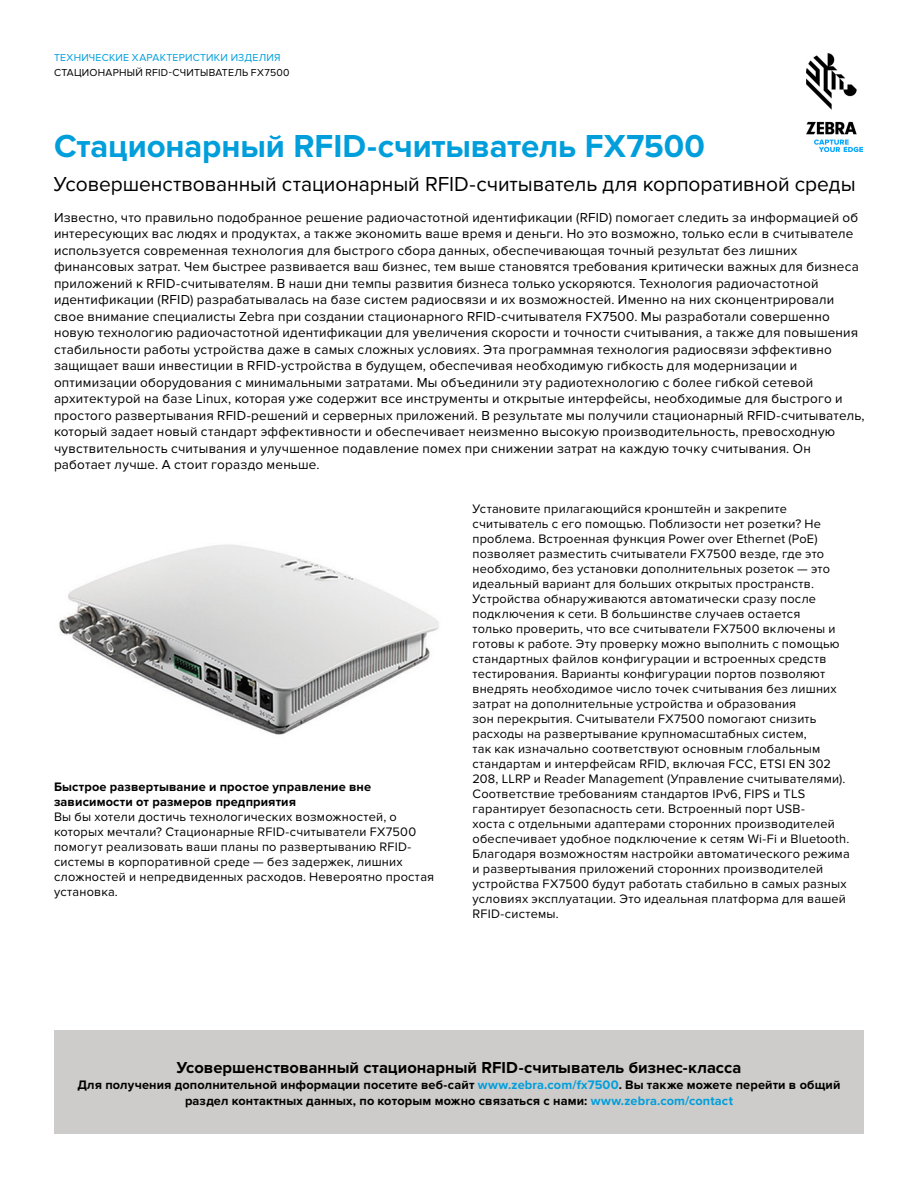
<style>
.page{position:relative;width:918px;height:1188px;background:#fff}
.page>*{position:absolute;margin:0;border:0;box-sizing:border-box;transform-origin:0 0}
.t1{font:700 33px "Proxima Nova";letter-spacing:-.005em;color:#009edb}
.t2{font:21px "Proxima Nova";letter-spacing:-.005em;color:#000}
.t3{font:700 16.5px "Proxima Nova";color:#000}
.t4{font:13.5px/16.5px "Proxima Nova";letter-spacing:.015em;color:#000}
.t5{font:12.75px/15px "Proxima Nova";letter-spacing:.015em;color:#000}
.t6{font:700 12.75px/15px "Proxima Nova";letter-spacing:.01em;color:#000}
.t7{font:10.5px "Proxima Nova";letter-spacing:.02em;color:#000}
.t8{font:10.5px "Proxima Nova";letter-spacing:.02em;color:#009edb}
.s1{color:#009edb}
</style>
<div class="page">
<img style="left:806px;top:54px;width:56px;height:97px">
<div style="left:54px;top:1031px;width:810px;height:103px;background:#cdccca"></div>
<img style="left:59px;top:544px;width:380px;height:191px">
<p class="t8" style="left:54px;top:52px;width:228px">ТЕХНИЧЕСКИЕ ХАРАКТЕРИСТИКИ ИЗДЕЛИЯ</p>
<p class="t7" style="left:54px;top:66px;width:237px">СТАЦИОНАРНЫЙ RFID-СЧИТЫВАТЕЛЬ FX7500</p>
<h1 class="t1" style="left:54px;top:127px;width:652px">Стационарный RFID-считыватель FX7500</h1>
<h2 class="t2" style="left:54px;top:172px;width:803px">Усовершенствованный стационарный RFID-считыватель для корпоративной среды</h2>
<p class="t4" style="left:54px;top:209px;width:812px">Известно, что правильно подобранное решение радиочастотной идентификации (RFID) помогает следить за информацией об интересующих вас людях и продуктах, а также экономить ваше время и деньги. Но это возможно, только если в считывателе используется современная технология для быстрого сбора данных, обеспечивающая точный результат без лишних финансовых затрат. Чем быстрее развивается ваш бизнес, тем выше становятся требования критически важных для бизнеса приложений к RFID-считывателям. В наши дни темпы развития бизнеса только ускоряются. Технология радиочастотной идентификации (RFID) разрабатывалась на базе систем радиосвязи и их возможностей. Именно на них сконцентрировали свое внимание специалисты Zebra при создании стационарного RFID-считывателя FX7500. Мы разработали совершенно новую технологию радиочастотной идентификации для увеличения скорости и точности считывания, а также для повышения стабильности работы устройства даже в самых сложных условиях. Эта программная технология радиосвязи эффективно защищает ваши инвестиции в RFID-устройства в будущем, обеспечивая необходимую гибкость для модернизации и оптимизации оборудования с минимальными затратами. Мы объединили эту радиотехнологию с более гибкой сетевой архитектурой на базе Linux, которая уже содержит все инструменты и открытые интерфейсы, необходимые для быстрого и простого развертывания RFID-решений и серверных приложений. В результате мы получили стационарный RFID-считыватель, который задает новый стандарт эффективности и обеспечивает неизменно высокую производительность, превосходную чувствительность считывания и улучшенное подавление помех при снижении затрат на каждую точку считывания. Он работает лучше. А стоит гораздо меньше.</p>
<p class="t6" style="left:54px;top:780px;width:319px">Быстрое развертывание и простое управление вне зависимости от размеров предприятия</p>
<p class="t5" style="left:54px;top:810px;width:382px">Вы бы хотели достичь технологических возможностей, о которых мечтали? Стационарные RFID-считыватели FX7500 помогут реализовать ваши планы по развертыванию RFID&shy;системы в корпоративной среде — без задержек, лишних сложностей и непредвиденных расходов. Невероятно простая установка.</p>
<p class="t5" style="left:472px;top:501px;width:379px">Установите прилагающийся кронштейн и закрепите считыватель с его помощью. Поблизости нет розетки? Не проблема. Встроенная функция Power over Ethernet (PoE) позволяет разместить считыватели FX7500 везде, где это необходимо, без установки дополнительных розеток — это идеальный вариант для больших открытых пространств.<br>Устройства обнаруживаются автоматически сразу после подключения к сети. В большинстве случаев остается<br>только проверить, что все считыватели FX7500 включены и готовы к работе. Эту проверку можно выполнить с помощью стандартных файлов конфигурации и встроенных средств тестирования. Варианты конфигурации портов позволяют внедрять необходимое число точек считывания без лишних затрат на дополнительные устройства и образования<br>зон перекрытия. Считыватели FX7500 помогают снизить расходы на развертывание крупномасштабных систем,<br>так как изначально соответствуют основным глобальным стандартам и интерфейсам RFID, включая FCC, ETSI EN 302<br>208, LLRP и Reader Management (Управление считывателями).<br>Соответствие требованиям стандартов IPv6, FIPS и TLS гарантирует безопасность сети. Встроенный порт USB-<br>хоста с отдельными адаптерами сторонних производителей обеспечивает удобное подключение к сетям Wi-Fi и Bluetooth.<br>Благодаря возможностям настройки автоматического режима и развертывания приложений сторонних производителей устройства FX7500 будут работать стабильно в самых разных условиях эксплуатации. Это идеальная платформа для вашей RFID-системы.</p>
<p class="t3" style="left:177px;top:1058px;width:566px">Усовершенствованный стационарный RFID-считыватель бизнес-класса</p>
<p class="t6" style="left:77px;top:1077px;width:765px;line-height:15.8px;text-align:center">Для получения дополнительной информации посетите веб-сайт <span class="s1">www.zebra.com/fx7500</span>. Вы также можете перейти в общий раздел контактных данных, по которым можно связаться с нами: <span class="s1">www.zebra.com/contact</span></p>
</div>
